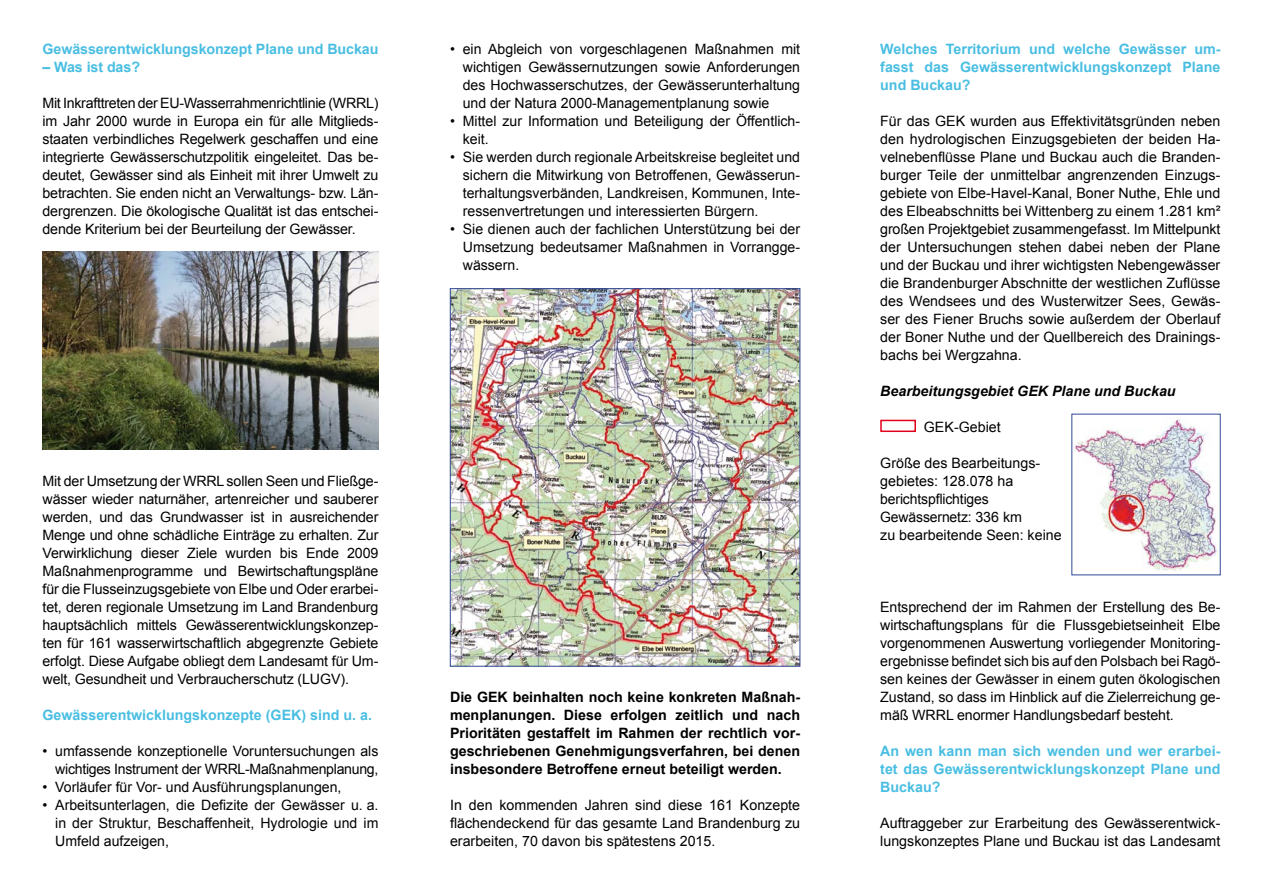
<style>
.page{position:relative;width:1263px;height:893px;background:#fff}
.page>*{position:absolute;margin:0;border:0;box-sizing:border-box;transform-origin:0 0}
.t1{font:14.25px/18px "Arial";color:#000;text-align:justify}
.t2{font:700 14.25px/18px "Arial";color:#49bee2;text-align:justify}
.t3{font:700 14.25px/18px "Arial";color:#000;text-align:justify}
.t4{font:italic 700 14.25px "Arial";color:#000}
</style>
<div class="page">
<img style="left:43px;top:252px;width:335px;height:198px">
<img style="left:452px;top:290px;width:346px;height:374px">
<div style="left:450px;top:288px;width:350px;height:378px;border:1px solid #304896"></div>
<div style="left:880px;top:420px;width:36px;height:12px;border:2px solid #e2001a"></div>
<img style="left:1073px;top:418px;width:145px;height:153px">
<p class="t2" style="left:43px;top:40px;width:337px">Gewässerentwicklungskonzept Plane und Buckau</p>
<p class="t2" style="left:43px;top:58px;width:99px">– Was ist das?</p>
<p class="t1" style="left:43px;top:94px;width:337px">Mit Inkrafttreten der EU-Wasserrahmenrichtlinie (WRRL) im Jahr 2000 wurde in Europa ein für alle Mitglieds&shy;staaten verbindliches Regelwerk geschaffen und eine integrierte Gewässerschutzpolitik eingeleitet. Das be&shy;deutet, Gewässer sind als Einheit mit ihrer Umwelt zu betrachten. Sie enden nicht an Verwaltungs- bzw. Län&shy;dergrenzen. Die ökologische Qualität ist das entschei&shy;dende Kriterium bei der Beurteilung der Gewässer.</p>
<p class="t1" style="left:463px;top:40px;width:339px;text-indent:-13px">• ein Abgleich von vorgeschlagenen Maßnahmen mit wichtigen Gewässernutzungen sowie Anforderungen des Hochwasserschutzes, der Gewässerunterhaltung und der Natura 2000-Managementplanung sowie</p>
<p class="t1" style="left:463px;top:112px;width:339px;text-indent:-13px">• Mittel zur Information und Beteiligung der Öffentlich&shy;keit.</p>
<p class="t1" style="left:463px;top:148px;width:339px;text-indent:-13px">• Sie werden durch regionale Arbeitskreise begleitet und sichern die Mitwirkung von Betroffenen, Gewässerun&shy;terhaltungsverbänden, Landkreisen, Kommunen, Inte&shy;ressenvertretungen und interessierten Bürgern.</p>
<p class="t1" style="left:463px;top:220px;width:339px;text-indent:-13px">• Sie dienen auch der fachlichen Unterstützung bei der Umsetzung bedeutsamer Maßnahmen in Vorrangge&shy;wässern.</p>
<p class="t1" style="left:43px;top:472px;width:337px">Mit der Umsetzung der WRRL sollen Seen und Fließge&shy;wässer wieder naturnäher, artenreicher und sauberer werden, und das Grundwasser ist in ausreichender Menge und ohne schädliche Einträge zu erhalten. Zur Verwirklichung dieser Ziele wurden bis Ende 2009<br>Maßnahmenprogramme und Bewirtschaftungspläne für die Flusseinzugsgebiete von Elbe und Oder erarbei&shy;tet, deren regionale Umsetzung im Land Brandenburg hauptsächlich mittels Gewässerentwicklungskonzep&shy;ten für 161 wasserwirtschaftlich abgegrenzte Gebiete erfolgt. Diese Aufgabe obliegt dem Landesamt für Um&shy;welt, Gesundheit und Verbraucherschutz (LUGV).</p>
<p class="t2" style="left:43px;top:706px;width:331px">Gewässerentwicklungskonzepte (GEK) sind u. a.</p>
<p class="t1" style="left:43px;top:742px;width:337px;text-align:right">• umfassende konzeptionelle Voruntersuchungen als wichtiges Instrument der WRRL-Maßnahmenplanung,</p>
<p class="t1" style="left:43px;top:778px;width:300px">• Vorläufer für Vor- und Ausführungsplanungen,</p>
<p class="t1" style="left:55px;top:796px;width:325px;text-indent:-13px">• Arbeitsunterlagen, die Defizite der Gewässer u. a. in der Struktur, Beschaffenheit, Hydrologie und im Umfeld aufzeigen,</p>
<p class="t3" style="left:450px;top:688px;width:352px">Die GEK beinhalten noch keine konkreten Maßnah&shy;menplanungen. Diese erfolgen zeitlich und nach Prioritäten gestaffelt im Rahmen der rechtlich vor&shy;geschriebenen Genehmigungsverfahren, bei denen insbesondere Betroffene erneut beteiligt werden.</p>
<p class="t1" style="left:450px;top:796px;width:352px">In den kommenden Jahren sind diese 161 Konzepte flächendeckend für das gesamte Land Brandenburg zu erarbeiten, 70 davon bis spätestens 2015.</p>
<p class="t2" style="left:880px;top:40px;width:342px">Welches Territorium und welche Gewässer um&shy;fasst das Gewässerentwicklungskonzept Plane und Buckau?</p>
<p class="t1" style="left:880px;top:112px;width:342px">Für das GEK wurden aus Effektivitätsgründen neben den hydrologischen Einzugsgebieten der beiden Ha&shy;velnebenflüsse Plane und Buckau auch die Branden&shy;burger Teile der unmittelbar angrenzenden Einzugs&shy;gebiete von Elbe-Havel-Kanal, Boner Nuthe, Ehle und des Elbeabschnitts bei Wittenberg zu einem 1.281 km² großen Projektgebiet zusammengefasst. Im Mittelpunkt der Untersuchungen stehen dabei neben der Plane und der Buckau und ihrer wichtigsten Nebengewässer die Brandenburger Abschnitte der westlichen Zuflüsse des Wendsees und des Wusterwitzer Sees, Gewäs&shy;ser des Fiener Bruchs sowie außerdem der Oberlauf der Boner Nuthe und der Quellbereich des Drainings&shy;bachs bei Wergzahna.</p>
<p class="t4" style="left:880px;top:382px;width:297px">Bearbeitungsgebiet GEK Plane und Buckau</p>
<p class="t1" style="left:924px;top:418px;width:78px">GEK-Gebiet</p>
<p class="t1" style="left:880px;top:454px;width:183px;text-align:left">Größe des Bearbeitungs&shy;gebietes: 128.078 ha berichtspflichtiges<br>Gewässernetz: 336 km<br>zu bearbeitende Seen: keine</p>
<p class="t1" style="left:880px;top:598px;width:342px">Entsprechend der im Rahmen der Erstellung des Be&shy;wirtschaftungsplans für die Flussgebietseinheit Elbe vorgenommenen Auswertung vorliegender Monitoring&shy;ergebnisse befindet sich bis auf den Polsbach bei Ragö&shy;sen keines der Gewässer in einem guten ökologischen Zustand, so dass im Hinblick auf die Zielerreichung ge&shy;mäß WRRL enormer Handlungsbedarf besteht.</p>
<p class="t2" style="left:880px;top:742px;width:342px">An wen kann man sich wenden und wer erarbei&shy;tet das Gewässerentwicklungskonzept Plane und Buckau?</p>
<p class="t1" style="left:880px;top:814px;width:342px">Auftraggeber zur Erarbeitung des Gewässerentwick&shy;lungskonzeptes Plane und Buckau ist das Landesamt</p>
</div>
